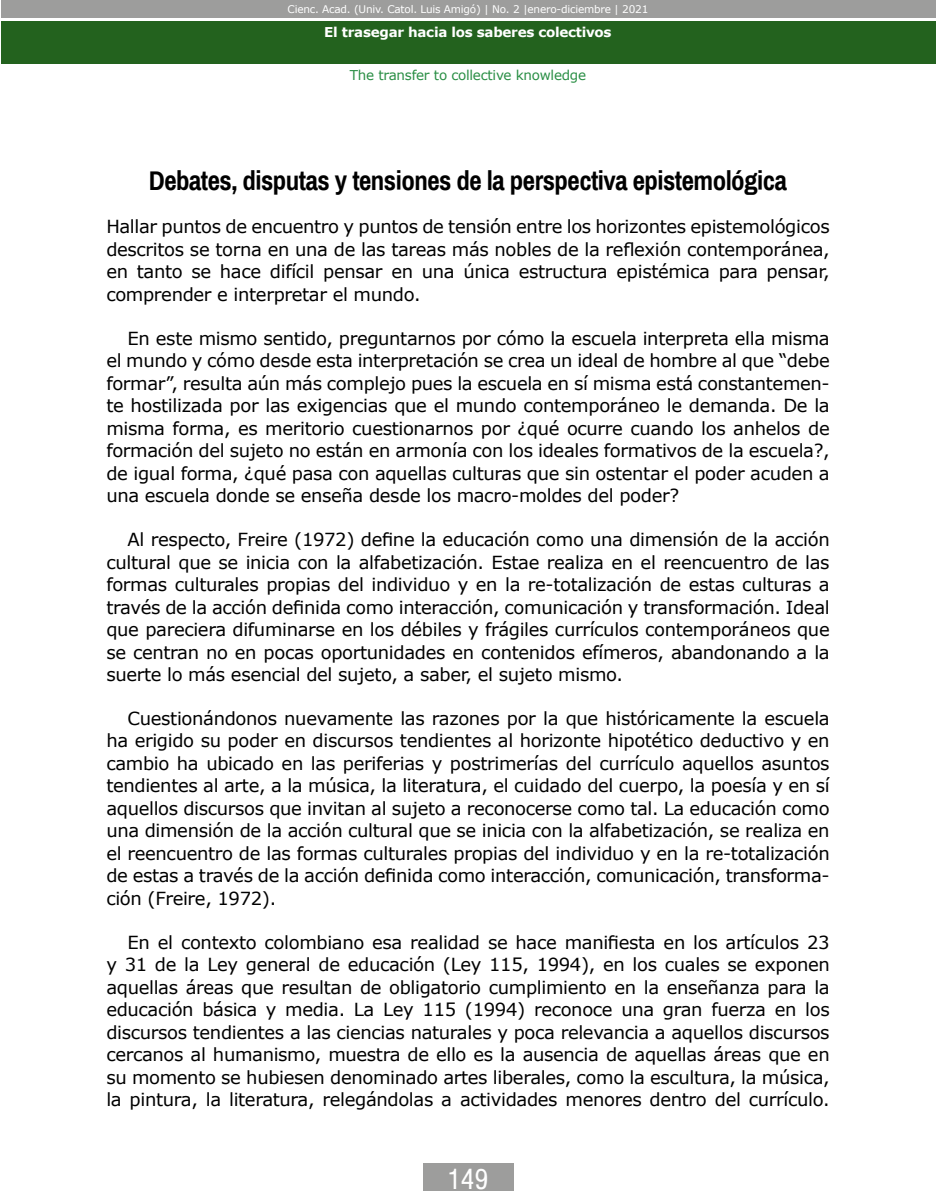
<style>
.page{position:relative;width:936px;height:1191px;background:#fff}
.page>*{position:absolute;margin:0;border:0;box-sizing:border-box;transform-origin:0 0}
.t1{font:700 27px "Archivo Narrow";letter-spacing:-.02em;color:#000}
.t2{font:27px "Arena Condensed";color:#fff}
.t3{font:18px/22.5px "Verdana";letter-spacing:-.02em;color:#000;text-align:justify}
.t4{font:700 13.5px "Verdana";letter-spacing:-.02em;color:#fff}
.t5{font:13.5px "Verdana";letter-spacing:-.02em;color:#298e44}
.t6{font:10.5px "Verdana";letter-spacing:-.02em;color:#fff}
</style>
<div class="page">
<div style="left:1px;top:21px;width:934px;height:43px;background:#23621e"></div>
<div style="left:1px;top:0;width:934px;height:18px;background:#9d9d9c"></div>
<div style="left:423px;top:1163px;width:90px;height:28px;background:#9d9d9c"></div>
<p class="t6" style="left:287px;top:2px;width:362px">Cienc. Acad. (Univ. Catol. Luis Amigó) | No. 2 |enero-diciembre | 2021</p>
<p class="t4" style="left:324px;top:22px;width:289px">El trasegar hacia los saberes colectivos</p>
<p class="t5" style="left:350px;top:65px;width:238px">The transfer to collective knowledge</p>
<h1 class="t1" style="left:149px;top:164px;width:639px">Debates, disputas y tensiones de la perspectiva epistemológica</h1>
<p class="t3" style="left:106px;top:215px;width:724px">Hallar puntos de encuentro y puntos de tensión entre los horizontes epistemológicos descritos se torna en una de las tareas más nobles de la reflexión contemporánea, en tanto se hace difícil pensar en una única estructura epistémica para pensar, comprender e interpretar el mundo.</p>
<p class="t3" style="left:106px;top:327px;width:725px;text-indent:21px">En este mismo sentido, preguntarnos por cómo la escuela interpreta ella misma el mundo y cómo desde esta interpretación se crea un ideal de hombre al que “debe formar”, resulta aún más complejo pues la escuela en sí misma está constantemen&shy;te hostilizada por las exigencias que el mundo contemporáneo le demanda. De la misma forma, es meritorio cuestionarnos por ¿qué ocurre cuando los anhelos de formación del sujeto no están en armonía con los ideales formativos de la escuela?, de igual forma, ¿qué pasa con aquellas culturas que sin ostentar el poder acuden a una escuela donde se enseña desde los macro-moldes del poder?</p>
<p class="t3" style="left:106px;top:528px;width:724px;text-indent:21px">Al respecto, Freire (1972) define la educación como una dimensión de la acción cultural que se inicia con la alfabetización. Estae realiza en el reencuentro de las formas culturales propias del individuo y en la re-totalización de estas culturas a través de la acción definida como interacción, comunicación y transformación. Ideal que pareciera difuminarse en los débiles y frágiles currículos contemporáneos que se centran no en pocas oportunidades en contenidos efímeros, abandonando a la suerte lo más esencial del sujeto, a saber, el sujeto mismo.</p>
<p class="t3" style="left:106px;top:707px;width:724px;text-indent:21px">Cuestionándonos nuevamente las razones por la que históricamente la escuela ha erigido su poder en discursos tendientes al horizonte hipotético deductivo y en cambio ha ubicado en las periferias y postrimerías del currículo aquellos asuntos tendientes al arte, a la música, la literatura, el cuidado del cuerpo, la poesía y en sí aquellos discursos que invitan al sujeto a reconocerse como tal. La educación como una dimensión de la acción cultural que se inicia con la alfabetización, se realiza en el reencuentro de las formas culturales propias del individuo y en la re-totalización de estas a través de la acción definida como interacción, comunicación, transforma&shy;ción (Freire, 1972).</p>
<p class="t3" style="left:106px;top:930px;width:725px;text-indent:21px">En el contexto colombiano esa realidad se hace manifiesta en los artículos 23 y 31 de la Ley general de educación (Ley 115, 1994), en los cuales se exponen aquellas áreas que resultan de obligatorio cumplimiento en la enseñanza para la educación básica y media. La Ley 115 (1994) reconoce una gran fuerza en los discursos tendientes a las ciencias naturales y poca relevancia a aquellos discursos cercanos al humanismo, muestra de ello es la ausencia de aquellas áreas que en su momento se hubiesen denominado artes liberales, como la escultura, la música, la pintura, la literatura, relegándolas a actividades menores dentro del currículo.</p>
<h1 class="t2" style="left:447px;top:1163px;width:42px">149</h1>
</div>
